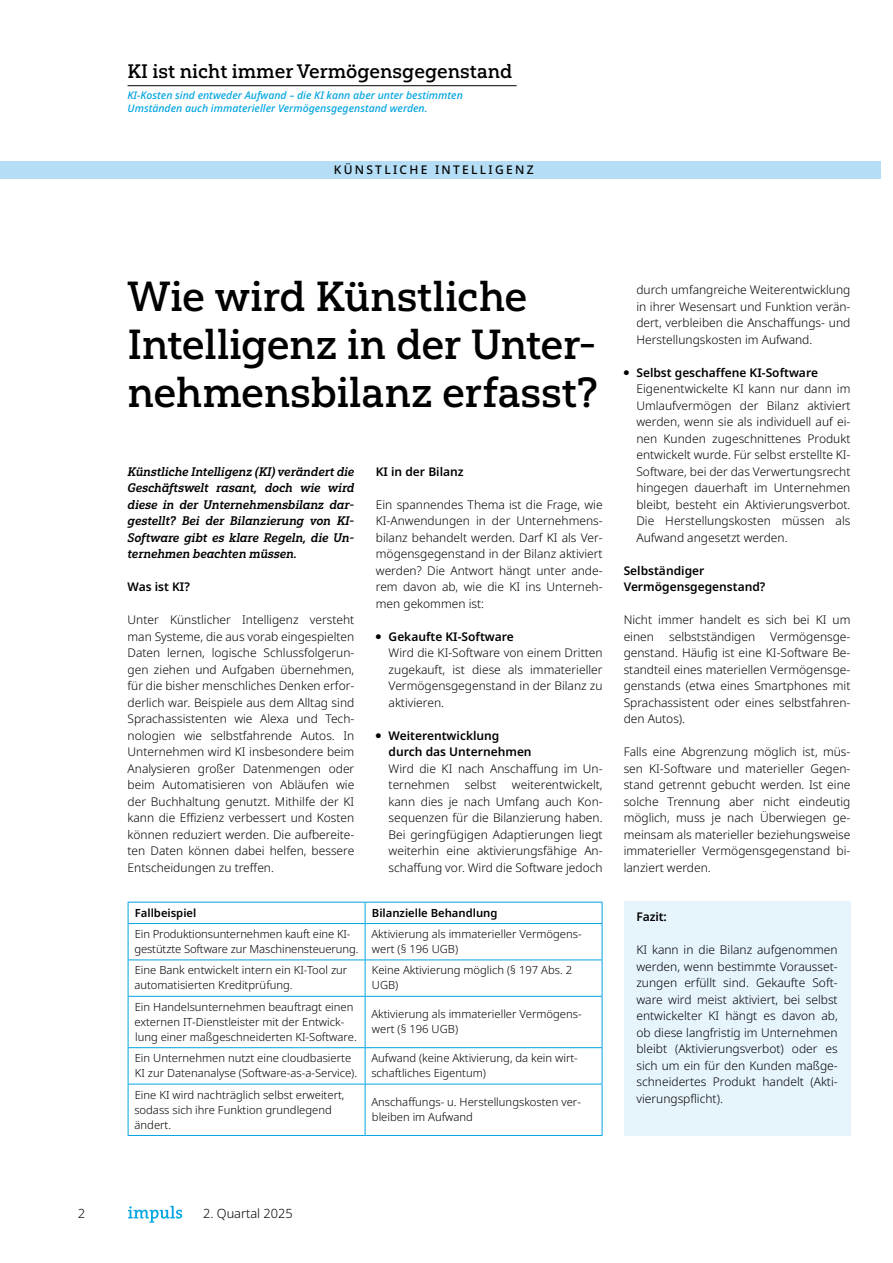
<style>
.page{position:relative;width:893px;height:1263px;background:#fff}
.page>*{position:absolute;margin:0;border:0;box-sizing:border-box;transform-origin:0 0}
.t1{font:42px/48px "Yorkten Slab Nor Med";letter-spacing:-.005em;color:#000}
.t2{font:19.5px "Yorkten Slab Nor Med";color:#000}
.t3{font:300 12.75px "Noto Sans";color:#000}
.t4{font:12.45px/16.5px "Yorkten Slab Nor Bol It";color:#000;text-align:justify}
.t5{font:300 12px/16.5px "Noto Sans";color:#000;text-align:justify}
.t6{font:600 12px/16.5px "Noto Sans";color:#000}
.t7{font:500 12px "Noto Sans";letter-spacing:.19em;color:#000}
.t8{font:300 11.25px/15px "Noto Sans";color:#000}
.t9{font:600 11.25px "Noto Sans";color:#000}
.t10{font:italic 500 10.5px/12.8px "Noto Sans";color:#00a4e2}
.s1{font-weight:600}
</style>
<div class="page">
<svg style="left:128px;top:1206px;width:54px;height:16px"></svg>
<div style="left:0;top:162px;width:880px;height:17px;background:#b5def6"></div>
<hr style="left:128px;top:85px;width:389px;height:1px;background:#000">
<hr style="left:128px;top:902px;width:237px;height:1px;background:#00a4e2">
<svg style="left:128px;top:902px;width:1px;height:21px"></svg>
<hr style="left:365px;top:902px;width:237px;height:1px;background:#00a4e2">
<svg style="left:365px;top:902px;width:1px;height:21px"></svg>
<svg style="left:602px;top:902px;width:1px;height:21px"></svg>
<hr style="left:128px;top:923px;width:237px;height:1px;background:#00a4e2">
<hr style="left:128px;top:924px;width:1px;height:35px;background:#00a4e2">
<hr style="left:365px;top:923px;width:237px;height:1px;background:#00a4e2">
<hr style="left:365px;top:924px;width:1px;height:35px;background:#00a4e2">
<hr style="left:602px;top:924px;width:1px;height:35px;background:#00a4e2">
<hr style="left:128px;top:959px;width:237px;height:1px;background:#00a4e2">
<hr style="left:128px;top:960px;width:1px;height:36px;background:#00a4e2">
<hr style="left:365px;top:959px;width:237px;height:1px;background:#00a4e2">
<hr style="left:365px;top:960px;width:1px;height:36px;background:#00a4e2">
<hr style="left:602px;top:960px;width:1px;height:36px;background:#00a4e2">
<hr style="left:128px;top:996px;width:237px;height:1px;background:#00a4e2">
<hr style="left:128px;top:997px;width:1px;height:50px;background:#00a4e2">
<hr style="left:365px;top:996px;width:237px;height:1px;background:#00a4e2">
<hr style="left:365px;top:997px;width:1px;height:50px;background:#00a4e2">
<hr style="left:602px;top:997px;width:1px;height:50px;background:#00a4e2">
<hr style="left:128px;top:1047px;width:237px;height:1px;background:#00a4e2">
<hr style="left:128px;top:1048px;width:1px;height:36px;background:#00a4e2">
<hr style="left:365px;top:1047px;width:237px;height:1px;background:#00a4e2">
<hr style="left:365px;top:1048px;width:1px;height:36px;background:#00a4e2">
<hr style="left:602px;top:1048px;width:1px;height:36px;background:#00a4e2">
<hr style="left:128px;top:1084px;width:237px;height:1px;background:#00a4e2">
<hr style="left:128px;top:1084px;width:1px;height:51px;background:#00a4e2">
<hr style="left:365px;top:1084px;width:237px;height:1px;background:#00a4e2">
<hr style="left:365px;top:1084px;width:1px;height:51px;background:#00a4e2">
<hr style="left:602px;top:1084px;width:1px;height:51px;background:#00a4e2">
<hr style="left:128px;top:1135px;width:237px;height:1px;background:#00a4e2">
<hr style="left:365px;top:1135px;width:237px;height:1px;background:#00a4e2">
<div style="left:624px;top:902px;width:226px;height:234px;background:#e6f4fc"></div>
<h2 class="t2" style="left:128px;top:59px;width:386px">KI ist nicht immer Vermögensgegenstand</h2>
<p class="t10" style="left:128px;top:89px;width:337px">KI-Kosten sind entweder Aufwand – die KI kann aber unter bestimmten<br>Umständen auch immaterieller Vermögensgegenstand werden.</p>
<p class="t7" style="left:334px;top:162px;width:201px">KÜNSTLICHE INTELLIGENZ</p>
<h1 class="t1" style="left:128px;top:272px;width:472px">Wie wird Künstliche<br>Intelligenz in der Unter&shy;nehmensbilanz erfasst?</h1>
<p class="t4" style="left:128px;top:463px;width:228px">Künstliche Intelligenz (KI) verändert die Geschäftswelt rasant, doch wie wird diese in der Unternehmensbilanz dar&shy;gestellt? Bei der Bilanzierung von KI-Software gibt es klare Regeln, die Un&shy;ternehmen beachten müssen.</p>
<p class="t6" style="left:128px;top:579px;width:64px">Was ist KI?</p>
<p class="t5" style="left:128px;top:612px;width:228px">Unter Künstlicher Intelligenz versteht man Systeme, die aus vorab eingespielten Daten lernen, logische Schlussfolgerun&shy;gen ziehen und Aufgaben übernehmen, für die bisher menschliches Denken erfor&shy;derlich war. Beispiele aus dem Alltag sind Sprachassistenten wie Alexa und Tech&shy;nologien wie selbstfahrende Autos. In Unternehmen wird KI insbesondere beim Analysieren großer Datenmengen oder beim Automatisieren von Abläufen wie der Buchhaltung genutzt. Mithilfe der KI kann die Effizienz verbessert und Kosten können reduziert werden. Die aufbereite&shy;ten Daten können dabei helfen, bessere Entscheidungen zu treffen.</p>
<p class="t6" style="left:376px;top:463px;width:89px">KI in der Bilanz</p>
<p class="t5" style="left:376px;top:496px;width:228px">Ein spannendes Thema ist die Frage, wie KI-Anwendungen in der Unternehmens&shy;bilanz behandelt werden. Darf KI als Ver&shy;mögensgegenstand in der Bilanz aktiviert werden? Die Antwort hängt unter ande&shy;rem davon ab, wie die KI ins Unterneh&shy;men gekommen ist:</p>
<p class="t5" style="left:389px;top:628px;width:216px;text-align:left;text-indent:-13px">● <span class="s1">Gekaufte KI-Software<br></span>Wird die KI-Software von einem Dritten zugekauft, ist diese als immaterieller<br>Vermögensgegenstand in der Bilanz zu aktivieren.</p>
<p class="t6" style="left:389px;top:727px;width:145px;text-indent:-13px">● Weiterentwicklung durch das Unternehmen</p>
<p class="t5" style="left:389px;top:760px;width:216px">Wird die KI nach Anschaffung im Un&shy;ternehmen</p>
<p class="t5" style="left:389px;top:777px;width:216px;text-indent:123px">weiterentwickelt, kann dies je nach Umfang auch Kon&shy;sequenzen für die Bilanzierung haben.<br>Bei geringfügigen Adaptierungen liegt weiterhin eine aktivierungsfähige An&shy;schaffung vor. Wird die Software jedoch</p>
<p class="t5" style="left:465px;top:777px;width:33px">selbst</p>
<p class="t9" style="left:135px;top:905px;width:63px">Fallbeispiel</p>
<p class="t9" style="left:372px;top:905px;width:127px">Bilanzielle Behandlung</p>
<p class="t8" style="left:134px;top:927px;width:226px">Ein Produktionsunternehmen kauft eine KI&shy;gestützte Software zur Maschinensteuerung.</p>
<p class="t8" style="left:371px;top:927px;width:212px">Aktivierung als immaterieller Vermögens&shy;wert (§ 196 UGB)</p>
<p class="t8" style="left:134px;top:963px;width:215px">Eine Bank entwickelt intern ein KI-Tool zur automatisierten Kreditprüfung.</p>
<p class="t8" style="left:372px;top:963px;width:202px">Keine Aktivierung möglich (§ 197 Abs. 2<br>UGB)</p>
<p class="t8" style="left:134px;top:999px;width:224px">Ein Handelsunternehmen beauftragt einen externen IT-Dienstleister mit der Entwick&shy;lung einer maßgeschneiderten KI-Software.</p>
<p class="t8" style="left:371px;top:1007px;width:212px">Aktivierung als immaterieller Vermögens&shy;wert (§ 196 UGB)</p>
<p class="t8" style="left:135px;top:1051px;width:224px">Ein Unternehmen nutzt eine cloudbasierte<br>KI zur Datenanalyse (Software-as-a-Service).</p>
<p class="t8" style="left:371px;top:1051px;width:208px">Aufwand (keine Aktivierung, da kein wirt&shy;schaftliches Eigentum)</p>
<p class="t8" style="left:134px;top:1087px;width:212px">Eine KI wird nachträglich selbst erweitert, sodass sich ihre Funktion grundlegend ändert.</p>
<p class="t8" style="left:371px;top:1095px;width:211px">Anschaffungs- u. Herstellungskosten ver&shy;bleiben im Aufwand</p>
<p class="t5" style="left:636px;top:282px;width:216px">durch umfangreiche Weiterentwicklung in ihrer Wesensart und Funktion verän&shy;dert, verbleiben die Anschaffungs- und Herstellungskosten im Aufwand.</p>
<p class="t5" style="left:636px;top:364px;width:216px;text-align:left;text-indent:-13px">● <span class="s1">Selbst geschaffene KI-Software </span>Eigenentwickelte KI kann nur dann im Umlaufvermögen der Bilanz aktiviert werden, wenn sie als individuell auf ei&shy;nen Kunden zugeschnittenes Produkt entwickelt wurde. Für selbst erstellte KI-Software, bei der das Verwertungsrecht hingegen dauerhaft im Unternehmen bleibt, besteht ein Aktivierungsverbot.<br>Die Herstellungskosten müssen als Aufwand angesetzt werden.</p>
<p class="t6" style="left:624px;top:562px;width:143px">Selbständiger<br>Vermögensgegenstand?</p>
<p class="t5" style="left:624px;top:612px;width:228px">Nicht immer handelt es sich bei KI um einen</p>
<p class="t5" style="left:669px;top:628px;width:88px">selbstständigen</p>
<p class="t5" style="left:624px;top:628px;width:228px;text-indent:147px">Vermögensge&shy;genstand. Häufig ist eine KI-Software Be&shy;standteil eines materiellen Vermögensge&shy;genstands (etwa eines Smartphones mit Sprachassistent oder eines selbstfahren&shy;den Autos).</p>
<p class="t5" style="left:624px;top:744px;width:228px">Falls eine Abgrenzung möglich ist, müs&shy;sen KI-Software und materieller Gegen&shy;stand getrennt gebucht werden. Ist eine solche Trennung aber nicht eindeutig möglich, muss je nach Überwiegen ge&shy;meinsam als materieller beziehungsweise immaterieller Vermögensgegenstand bi&shy;lanziert werden.</p>
<p class="t6" style="left:636px;top:909px;width:32px">Fazit:</p>
<p class="t5" style="left:636px;top:942px;width:203px">KI kann in die Bilanz aufgenommen werden, wenn bestimmte Vorausset&shy;zungen erfüllt sind. Gekaufte Soft&shy;ware wird meist aktiviert, bei selbst entwickelter KI hängt es davon ab, ob diese langfristig im Unternehmen bleibt (Aktivierungsverbot) oder es sich um ein für den Kunden maßge&shy;schneidertes Produkt handelt (Akti&shy;vierungspflicht).</p>
<p class="t3" style="left:78px;top:1205px;width:8px">2</p>
<p class="t3" style="left:203px;top:1205px;width:91px">2. Quartal 2025</p>
</div>
